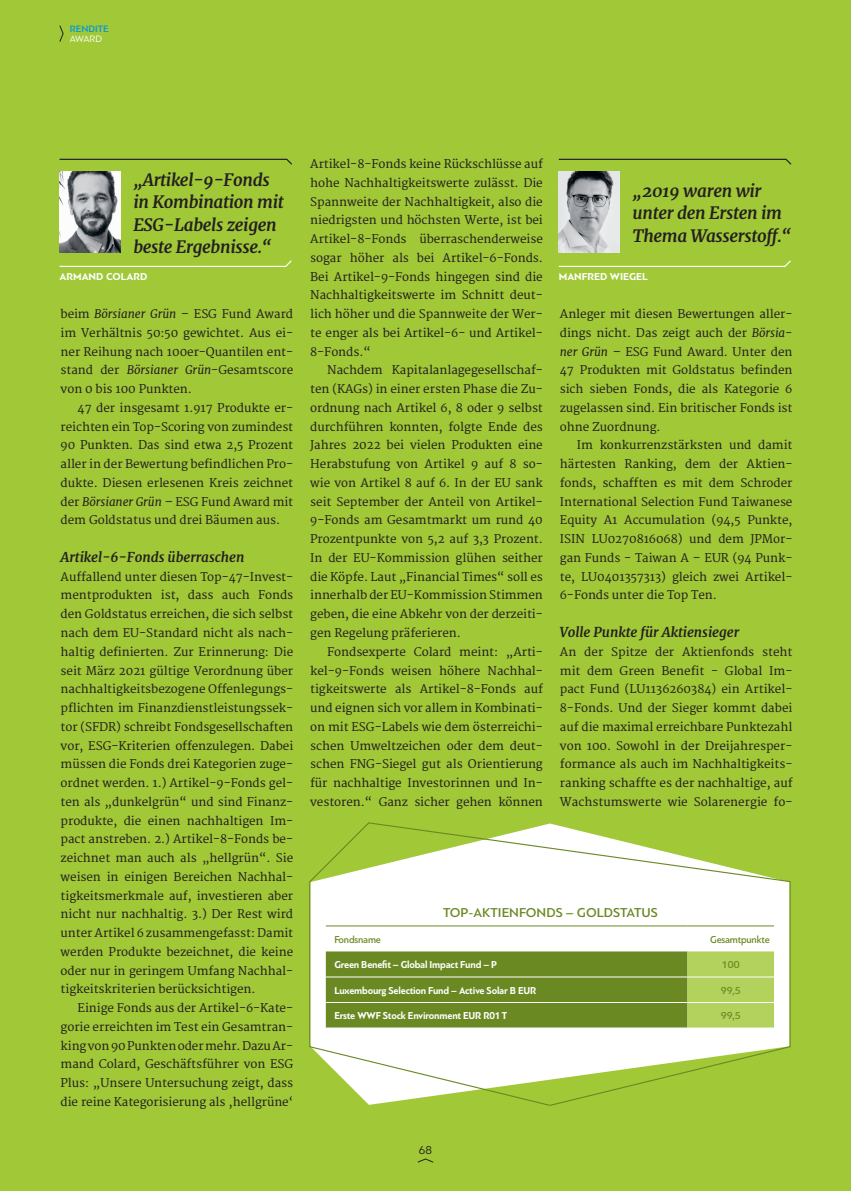
<style>
.page{position:relative;width:851px;height:1191px;background:#fff}
.page>*{position:absolute;margin:0;border:0;box-sizing:border-box;transform-origin:0 0}
.Zitat{font:italic 700 16.95px/22.5px "Merriweather";letter-spacing:-.02em;color:#231f20}
.Zwischentitel{font:italic 700 13.5px "Merriweather";letter-spacing:-.005em;color:#231f20}
.t1{font:500 13.5px "PF Bague Sans Pro";color:#6a8922}
.t2{font:12px "PF Bague Sans Pro";color:#231f20}
.Fließtext_Einzug{font:11.7px/18.8px "Merriweather";letter-spacing:-.005em;color:#231f20;text-align:justify}
.Fließtext{font:11.7px/18.8px "Merriweather";letter-spacing:-.005em;color:#231f20;text-align:justify}
.t3{font:700 10.5px "PF Bague Sans Pro";letter-spacing:-.02em;color:#fff;scale:.93 1}
.t4{font:700 10.5px "PF Bague Sans Pro";color:#fff}
.t5{font:500 10.5px "PF Bague Sans Pro";letter-spacing:-.02em;color:#6a8922;scale:.93 1}
.t6{font:500 10.5px "PF Bague Sans Pro";letter-spacing:-.02em;color:#6a8922}
.t7{font:500 9.75px "PF Bague Sans Pro";color:#0098d9}
.t8{font:9.75px "PF Bague Sans Pro";letter-spacing:-.035em;color:#fff}
.s1{font-style:italic}
</style>
<div class="page">
<div style="left:0;top:0;width:850px;height:1191px;background:#a1c837"></div>
<svg style="left:59px;top:25px;width:5px;height:17px"></svg>
<svg style="left:417px;top:1158px;width:17px;height:5px"></svg>
<svg style="left:558px;top:260px;width:233px;height:7px"></svg>
<svg style="left:558px;top:158px;width:234px;height:7px"></svg>
<img style="left:558px;top:171px;width:61px;height:82px">
<svg style="left:59px;top:260px;width:233px;height:7px"></svg>
<svg style="left:59px;top:158px;width:233px;height:7px"></svg>
<img style="left:60px;top:171px;width:60px;height:82px">
<svg style="left:309px;top:822px;width:482px;height:284px"></svg>
<svg style="left:326px;top:951px;width:447px;height:76px;background:#799830"></svg>
<hr style="left:326px;top:1027px;width:361px;height:1px;background:#fff">
<hr style="left:687px;top:1027px;width:86px;height:1px;background:#fff">
<hr style="left:326px;top:976px;width:361px;height:1px;background:#fff">
<hr style="left:687px;top:976px;width:86px;height:1px;background:#fff">
<hr style="left:326px;top:1002px;width:361px;height:1px;background:#fff">
<hr style="left:687px;top:1002px;width:86px;height:1px;background:#fff">
<hr style="left:326px;top:925px;width:361px;height:1px;background:#6a8922">
<hr style="left:687px;top:925px;width:86px;height:1px;background:#6a8922">
<p class="t7" style="left:70px;top:23px;width:40px">RENDITE</p>
<p class="t8" style="left:70px;top:33px;width:34px">AWARD</p>
<p class="Zitat" style="left:133px;top:168px;width:152px">„Artikel-9-Fonds in Kombination mit<br>ESG-Labels zeigen beste Ergebnisse.“</p>
<p class="t4" style="left:60px;top:270px;width:89px">ARMAND COLARD</p>
<p class="Fließtext_Einzug" style="left:61px;top:305px;width:234px">beim <span class="s1">Börsianer Grün</span> – ESG Fund Award im Verhältnis 50:50 gewichtet. Aus ei&shy;ner Reihung nach 100er-Quantilen ent&shy;stand der <span class="s1">Börsianer Grün</span>-Gesamtscore von 0 bis 100 Punkten.</p>
<p class="Fließtext_Einzug" style="left:61px;top:399px;width:234px;text-indent:17px">47 der insgesamt 1.917 Produkte er&shy;reichten ein Top-Scoring von zumindest 90 Punkten. Das sind etwa 2,5 Prozent aller in der Bewertung befindlichen Pro&shy;dukte. Diesen erlesenen Kreis zeichnet der <span class="s1">Börsianer Grün –</span> ESG Fund Award mit dem Goldstatus und drei Bäumen aus.</p>
<p class="Zwischentitel" style="left:61px;top:549px;width:185px">Artikel-6-Fonds überraschen</p>
<p class="Fließtext" style="left:61px;top:567px;width:234px">Auffallend unter diesen Top-47-Invest&shy;mentprodukten ist, dass auch Fonds den Goldstatus erreichen, die sich selbst nach dem EU-Standard nicht als nach&shy;haltig definierten. Zur Erinnerung: Die seit März 2021 gültige Verordnung über nachhaltigkeitsbezogene Offenlegungs&shy;pflichten im Finanzdienstleistungssek&shy;tor (SFDR) schreibt Fondsgesellschaften vor, ESG-Kriterien offenzulegen. Dabei müssen die Fonds drei Kategorien zuge&shy;ordnet werden. 1.) Artikel-9-Fonds gel&shy;ten als „dunkelgrün“ und sind Finanz&shy;produkte, die einen nachhaltigen Im&shy;pact anstreben. 2.) Artikel-8-Fonds be&shy;zeichnet man auch als „hellgrün“. Sie weisen in einigen Bereichen Nachhal&shy;tigkeitsmerkmale auf, investieren aber nicht nur nachhaltig. 3.) Der Rest wird unter Artikel 6 zusammengefasst: Damit werden Produkte bezeichnet, die keine oder nur in geringem Umfang Nachhal&shy;tigkeitskriterien berücksichtigen.</p>
<p class="Fließtext_Einzug" style="left:61px;top:999px;width:234px;text-indent:17px">Einige Fonds aus der Artikel-6-Kate&shy;gorie erreichten im Test ein Gesamtran&shy;king von 90 Punkten oder mehr. Dazu Ar&shy;mand Colard, Geschäftsführer von ESG Plus: „Unsere Untersuchung zeigt, dass die reine Kategorisierung als ‚hellgrüne‘</p>
<p class="Fließtext_Einzug" style="left:310px;top:155px;width:234px">Artikel-8-Fonds keine Rückschlüsse auf hohe Nachhaltigkeitswerte zulässt. Die Spannweite der Nachhaltigkeit, also die niedrigsten und höchsten Werte, ist bei Artikel-8-Fonds überraschenderweise sogar höher als bei Artikel-6-Fonds.<br>Bei Artikel-9-Fonds hingegen sind die Nachhaltigkeitswerte im Schnitt deut&shy;lich höher und die Spannweite der Wer&shy;te enger als bei Artikel-6- und Artikel-8-Fonds.“</p>
<p class="Fließtext_Einzug" style="left:310px;top:361px;width:234px;text-indent:17px">Nachdem Kapitalanlagegesellschaf&shy;ten (KAGs) in einer ersten Phase die Zu&shy;ordnung nach Artikel 6, 8 oder 9 selbst durchführen konnten, folgte Ende des Jahres 2022 bei vielen Produkten eine Herabstufung von Artikel 9 auf 8 so&shy;wie von Artikel 8 auf 6. In der EU sank seit September der Anteil von Artikel-9-Fonds am Gesamtmarkt um rund 40<br>Prozentpunkte von 5,2 auf 3,3 Prozent.<br>In der EU-Kommission glühen seither die Köpfe. Laut „Financial Times“ soll es innerhalb der EU-Kommission Stimmen geben, die eine Abkehr von der derzeiti&shy;gen Regelung präferieren.</p>
<p class="Fließtext_Einzug" style="left:310px;top:642px;width:234px;text-indent:17px">Fondsexperte Colard meint: „Arti&shy;kel-9-Fonds weisen höhere Nachhal&shy;tigkeitswerte als Artikel-8-Fonds auf und eignen sich vor allem in Kombinati&shy;on mit ESG-Labels wie dem österreichi&shy;schen Umweltzeichen oder dem deut&shy;schen FNG-Siegel gut als Orientierung für nachhaltige Investorinnen und In&shy;vestoren.“ Ganz sicher gehen können</p>
<p class="Zitat" style="left:632px;top:179px;width:160px">„2019 waren wir unter den Ersten im<br>Thema Wasserstoff.“</p>
<p class="t4" style="left:558px;top:270px;width:90px">MANFRED WIEGEL</p>
<p class="Fließtext_Einzug" style="left:559px;top:305px;width:234px">Anleger mit diesen Bewertungen aller&shy;dings nicht. Das zeigt auch der <span class="s1">Börsia&shy;ner Grün –</span> ESG Fund Award. Unter den 47 Produkten mit Goldstatus befinden sich sieben Fonds, die als Kategorie 6 zugelassen sind. Ein britischer Fonds ist ohne Zuordnung.</p>
<p class="Fließtext_Einzug" style="left:559px;top:436px;width:234px;text-indent:17px">Im konkurrenzstärksten und damit härtesten Ranking, dem der Aktien&shy;fonds, schafften es mit dem Schroder International Selection Fund Taiwanese Equity A1 Accumulation (94,5 Punkte, ISIN LU0270816068) und dem JPMor&shy;gan Funds - Taiwan A – EUR (94 Punk&shy;te, LU0401357313) gleich zwei Artikel-6-Fonds unter die Top Ten.</p>
<p class="Zwischentitel" style="left:559px;top:624px;width:181px">Volle Punkte für Aktiensieger</p>
<p class="Fließtext" style="left:559px;top:642px;width:234px">An der Spitze der Aktienfonds steht mit dem Green Benefit - Global Im&shy;pact Fund (LU1136260384) ein Artikel-8-Fonds. Und der Sieger kommt dabei auf die maximal erreichbare Punktezahl von 100. Sowohl in der Dreijahresper&shy;formance als auch im Nachhaltigkeits&shy;ranking schaffte es der nachhaltige, auf Wachstumswerte wie Solarenergie fo-</p>
<p class="t1" style="left:443px;top:904px;width:216px">TOP-AKTIENFONDS – GOLDSTATUS</p>
<p class="t5" style="left:334px;top:933px;width:52px">Fondsname</p>
<p class="t5" style="left:710px;top:933px;width:65px">Gesamtpunkte</p>
<p class="t3" style="left:334px;top:958px;width:176px">Green Benefit – Global Impact Fund – P</p>
<p class="t6" style="left:721px;top:958px;width:19px">100</p>
<p class="t3" style="left:334px;top:983px;width:218px">Luxembourg Selection Fund – Active Solar B EUR</p>
<p class="t6" style="left:720px;top:984px;width:21px">99,5</p>
<p class="t3" style="left:334px;top:1009px;width:187px">Erste WWF Stock Environment EUR R01 T</p>
<p class="t6" style="left:720px;top:1009px;width:21px">99,5</p>
<p class="t2" style="left:419px;top:1143px;width:15px">68</p>
</div>
